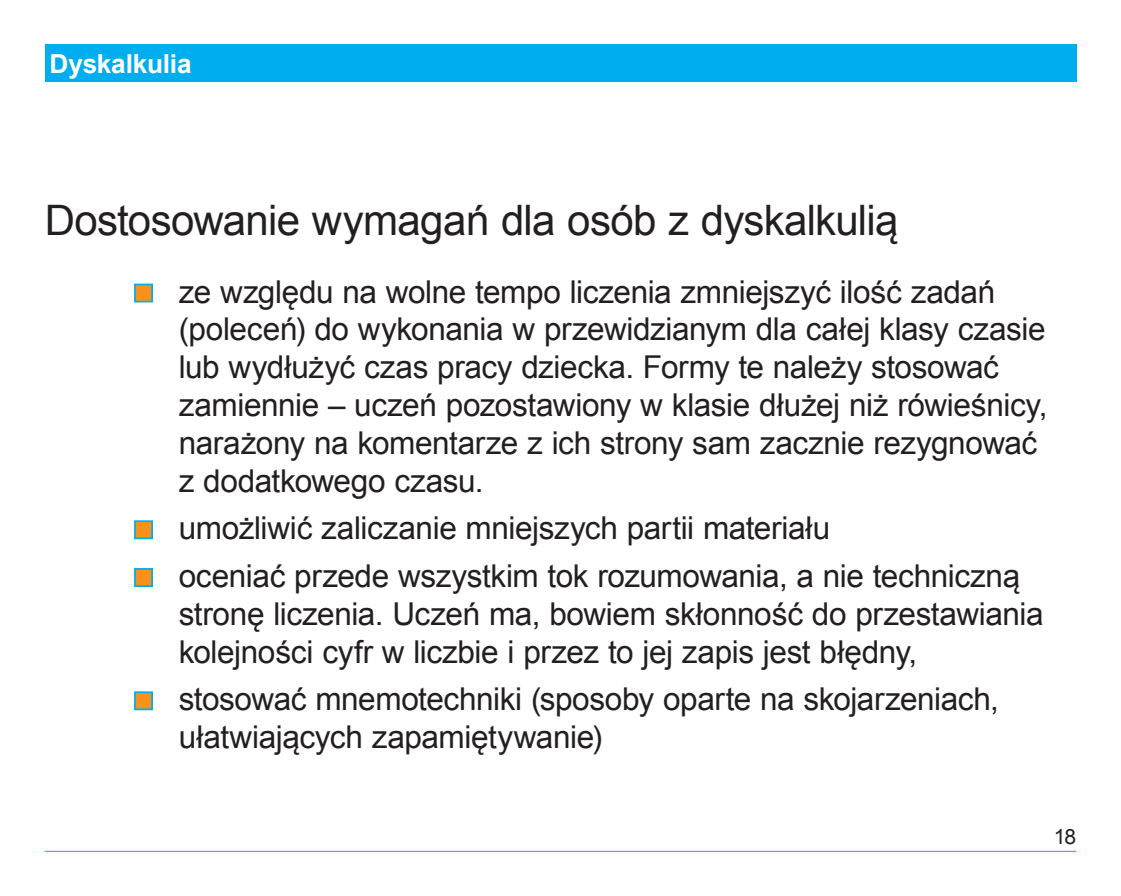
<style>
.page{position:relative;width:1121px;height:896px;background:#fff}
.page>*{position:absolute;margin:0;border:0;box-sizing:border-box;transform-origin:0 0}
.t1{font:42px "Arial";letter-spacing:-.015em;color:#231f20}
.t2{font:31.5px/37.8px "Arial";letter-spacing:-.015em;color:#231f20}
.t3{font:700 26.25px "Arial";letter-spacing:-.01em;color:#fff}
.t4{font:21px "Arial";color:#231f20}
</style>
<div class="page">
<div style="left:45px;top:45px;width:1030px;height:37px;background:#00aeef"></div>
<hr style="left:45px;top:851px;width:1030px;height:1px;background:#00aeef">
<div style="left:135px;top:284px;width:17px;height:18px;background:#f7931d"></div>
<div style="left:134px;top:284px;width:19px;height:19px;border:2px solid #00aeef"></div>
<div style="left:135px;top:521px;width:17px;height:17px;background:#f7931d"></div>
<div style="left:134px;top:520px;width:19px;height:19px;border:2px solid #00aeef"></div>
<div style="left:135px;top:569px;width:17px;height:17px;background:#f7931d"></div>
<div style="left:134px;top:568px;width:19px;height:19px;border:2px solid #00aeef"></div>
<div style="left:135px;top:692px;width:17px;height:17px;background:#f7931d"></div>
<div style="left:134px;top:691px;width:19px;height:19px;border:2px solid #00aeef"></div>
<p class="t3" style="left:50px;top:49px;width:144px">Dyskalkulia</p>
<h1 class="t1" style="left:45px;top:197px;width:855px">Dostosowanie wymagań dla osób z dyskalkulią</h1>
<p class="t2" style="left:179px;top:273px;width:870px">ze względu na wolne tempo liczenia zmniejszyć ilość zadań (poleceń) do wykonania w przewidzianym dla całej klasy czasie lub wydłużyć czas pracy dziecka. Formy te należy stosować zamiennie – uczeń pozostawiony w klasie dłużej niż rówieśnicy, narażony na komentarze z ich strony sam zacznie rezygnować z dodatkowego czasu.</p>
<p class="t2" style="left:179px;top:504px;width:842px;line-height:47.7px">umożliwić zaliczanie mniejszych partii materiału<br>oceniać przede wszystkim tok rozumowania, a nie techniczną</p>
<p class="t2" style="left:179px;top:595px;width:866px">stronę liczenia. Uczeń ma, bowiem skłonność do przestawiania kolejności cyfr w liczbie i przez to jej zapis jest błędny,</p>
<p class="t2" style="left:179px;top:680px;width:821px">stosować mnemotechniki (sposoby oparte na skojarzeniach, ułatwiających zapamiętywanie)</p>
<p class="t4" style="left:1053px;top:825px;width:24px">18</p>
</div>
